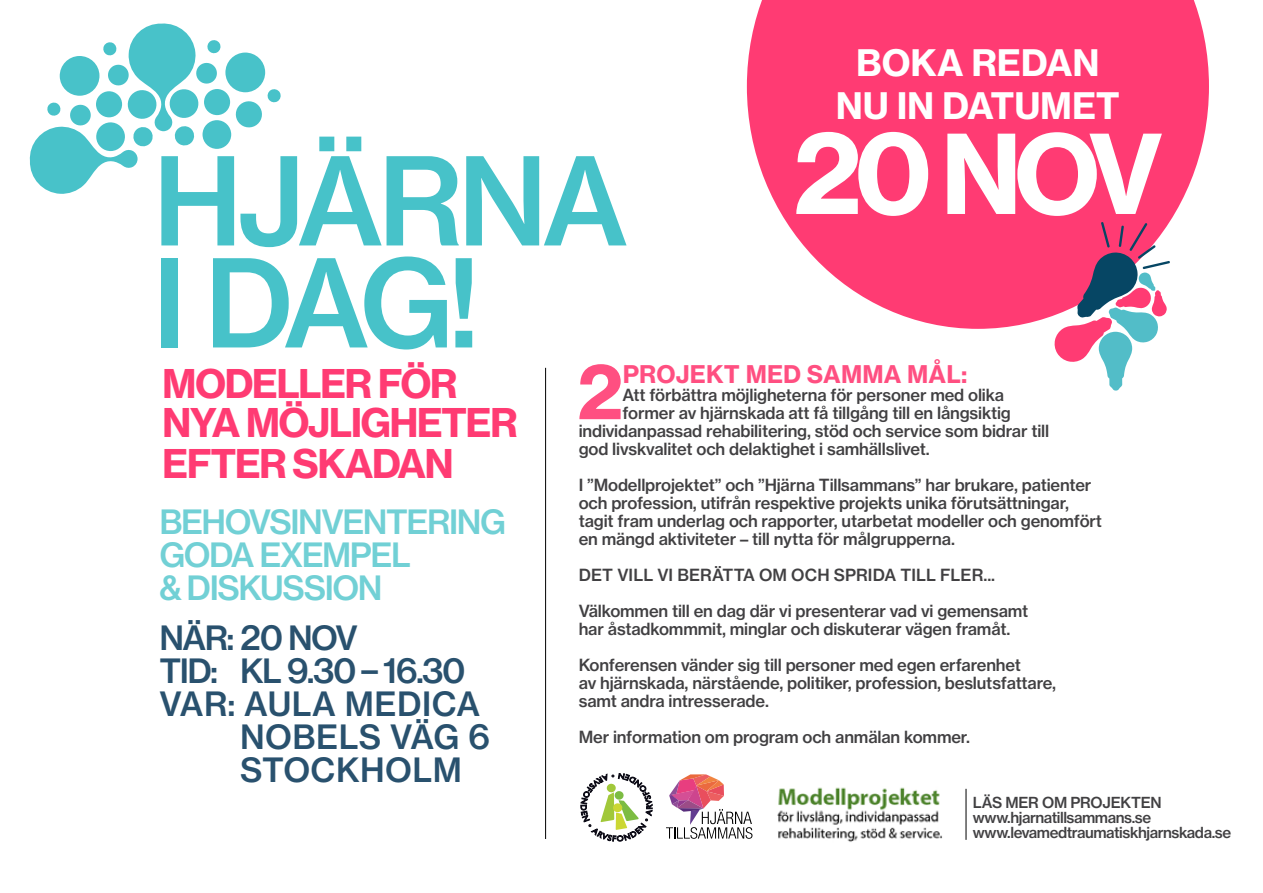
<style>
.page{position:relative;width:1263px;height:893px;background:#fff}
.page>*{position:absolute;margin:0;border:0;box-sizing:border-box;transform-origin:0 0}
.t1{font:120px/102px "N Haas Grotesk TX Std 65 Md";letter-spacing:-.045em;color:#47c2c9}
.t2{font:108px "N Haas Grotesk TX Std 75 Bd";color:#fff}
.t3{font:72.45px "N Haas Grotesk TX Std 75 Bd";color:#ff4f81}
.t4{font:39px/39.8px "N Haas Grotesk TX Std 75 Bd";letter-spacing:-.045em;color:#ff3b73}
.t5{font:36px/43.2px "N Haas Grotesk TX Std 75 Bd";letter-spacing:-.005em;color:#fff;text-align:center}
.t6{font:33px/33px "N Haas Grotesk TX Std 65 Md";letter-spacing:-.045em;color:#71d0d5}
.t7{font:33px/33px "N Haas Grotesk TX Std 65 Md";letter-spacing:-.045em;color:#29516e}
.t8{font:33px "N Haas Grotesk TX Std 65 Md";letter-spacing:-.005em;color:#29516e}
.t9{font:33px "N Haas Grotesk TX Std 65 Md";letter-spacing:.015em;color:#29516e}
.t10{font:24px "N Haas Grotesk TX Std 75 Bd";letter-spacing:.005em;color:#ff4f81}
.t11{font:16.5px/18px "N Haas Grotesk TX Std 65 Md";letter-spacing:-.01em;color:#414042}
.t12{font:15px/15px "N Haas Grotesk TX Std 65 Md";letter-spacing:-.015em;color:#414042}
</style>
<div class="page">
<svg style="left:581px;top:773px;width:71px;height:68px"></svg>
<svg style="left:747px;top:0;width:462px;height:329px;fill:#ff3b73"></svg>
<svg style="left:1054px;top:222px;width:116px;height:169px"></svg>
<img style="left:777px;top:787px;width:165px;height:55px">
<svg style="left:666px;top:774px;width:86px;height:65px"></svg>
<div style="left:203px;top:120px;width:28px;height:29px;background:#48c2c9;border-radius:50%"></div>
<svg style="left:235px;top:89px;width:46px;height:39px"></svg>
<div style="left:225px;top:52px;width:40px;height:41px;background:#48c2c9;border-radius:50%"></div>
<div style="left:204px;top:89px;width:26px;height:26px;background:#48c2c9;border-radius:50%"></div>
<svg style="left:29px;top:23px;width:192px;height:171px"></svg>
<hr style="left:966px;top:789px;width:1px;height:51px;background:#000">
<hr style="left:545px;top:368px;width:1px;height:471px;background:#000">
<h1 class="t1" style="left:153px;top:150px;width:477px">Hjärna i dag!</h1>
<h3 class="t5" style="left:836px;top:41px;width:286px">BOKA REDAN<br>NU IN DATUMET</h3>
<h2 class="t2" style="left:793px;top:106px;width:372px">20 NOV</h2>
<h3 class="t4" style="left:162px;top:364px;width:357px">MODELLER FÖR<br>NYA MÖJLIGHETER<br>EFTER SKADAN</h3>
<h3 class="t6" style="left:159px;top:505px;width:348px">behovsinventering goda exempel<br>&amp; diskussion</h3>
<h3 class="t8" style="left:159px;top:617px;width:23px">NÄR</h3>
<h3 class="t7" style="left:159px;top:621px;width:308px;text-indent:67px">: 20 nov<br>tid: kl 9.30 – 16.30<br>VAR</h3>
<h3 class="t9" style="left:228px;top:683px;width:254px">: Aula medica</h3>
<h3 class="t8" style="left:159px;top:716px;width:53px">N</h3>
<h3 class="t8" style="left:265px;top:716px;width:227px">obels väg 6</h3>
<h3 class="t8" style="left:159px;top:749px;width:35px">STOCK</h3>
<h3 class="t8" style="left:360px;top:749px;width:51px">HOLM</h3>
<h3 class="t3" style="left:577px;top:347px;width:48px">2</h3>
<h3 class="t10" style="left:623px;top:359px;width:346px">PROJEKT MED SAMMA MÅL:</h3>
<p class="t11" style="left:622px;top:386px;width:383px">Att förbättra möjligheterna för personer med olika</p>
<p class="t11" style="left:622px;top:404px;width:390px">former av hjärnskada att få tillgång till en långsiktig</p>
<p class="t11" style="left:579px;top:422px;width:472px">individanpassad rehabilitering, stöd och service som bidrar till</p>
<p class="t11" style="left:579px;top:440px;width:352px">god livskvalitet och delaktighet i samhällslivet.</p>
<p class="t11" style="left:579px;top:476px;width:525px">I ”Modellprojektet” och ”Hjärna Tillsammans” har brukare, patienter och profession, utifrån respektive projekts unika förutsättningar, tagit fram underlag och rapporter, utarbetat modeller och genomfört en mängd aktiviteter – till nytta för målgrupperna.</p>
<p class="t11" style="left:579px;top:557px;width:451px;line-height:36px">Det vill vi berätta om och sprida till fler...<br>Välkommen till en dag där vi presenterar vad vi gemensamt</p>
<p class="t11" style="left:579px;top:611px;width:444px;line-height:36px">har åstadkommmit, minglar och diskuterar vägen framåt.<br>Konferensen vänder sig till personer med egen erfarenhet</p>
<p class="t11" style="left:579px;top:674px;width:479px">av hjärnskada, närstående, politiker, profession, beslutsfattare, samt andra intresserade.</p>
<p class="t11" style="left:579px;top:728px;width:393px">Mer information om program och anmälan kommer.</p>
<p class="t12" style="left:973px;top:795px;width:260px">läs mer om projekten www.hjarnatillsammans.se www.levamedtraumatiskhjarnskada.se</p>
</div>
